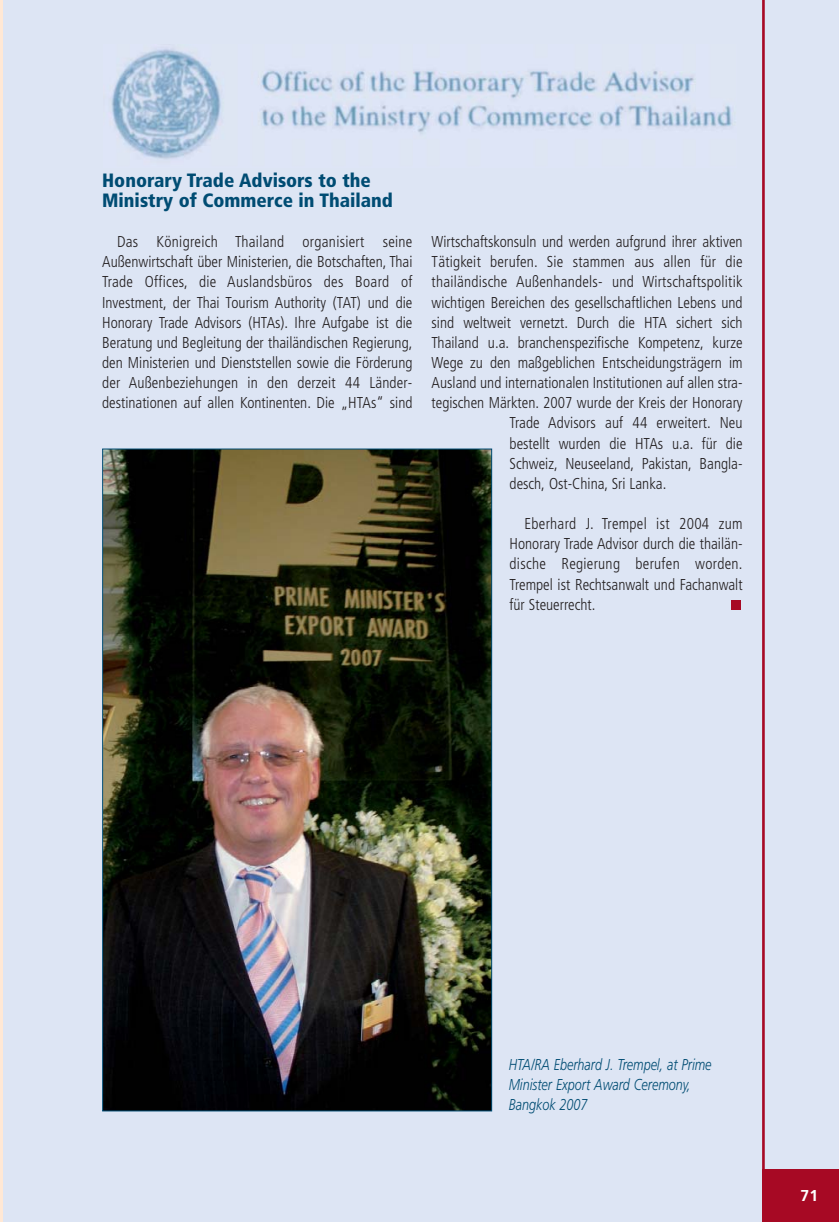
<style>
.page{position:relative;width:839px;height:1222px;background:#fff}
.page>*{position:absolute;margin:0;border:0;box-sizing:border-box;transform-origin:0 0}
.t1{font:900 condensed 19.25px/20.1px "Frutiger";color:#004c73}
.t2{font:300 condensed 15.75px/20.1px "Frutiger";color:#231f20;text-align:justify}
.t3{font:italic 300 15.75px/20.1px "Frutiger";color:#004c73;scale:.8 1}
.t4{font:700 15.75px "Frutiger";color:#fff}
</style>
<div class="page">
<div style="left:3px;top:0;width:835px;height:1221px;background:#dde5f4"></div>
<img style="left:111px;top:49px;width:621px;height:110px">
<hr style="left:0;top:0;width:3px;height:1221px;background:#ffe8d5">
<hr style="left:762px;top:0;width:2px;height:1221px;background:#a70924">
<div style="left:730px;top:599px;width:10px;height:10px;background:#a70924"></div>
<div style="left:762px;top:1169px;width:76px;height:52px;background:#a70924"></div>
<img style="left:104px;top:450px;width:386px;height:659px">
<p class="t1" style="left:102px;top:171px;width:292px">Honorary Trade Advisors to the<br>Ministry of Commerce in Thailand</p>
<p class="t2" style="left:102px;top:233px;width:312px;text-indent:15px">Das Königreich Thailand organisiert seine Außenwirtschaft über Ministerien, die Botschaften, Thai Trade Offices, die Auslandsbüros des Board of Investment, der Thai Tourism Authority (TAT) und die Honorary Trade Advisors (HTAs). Ihre Aufgabe ist die Beratung und Begleitung der thailändischen Regier ung, den Ministerien und Dienststellen sowie die Förderung der Außenbeziehungen in den derzeit 44 Län der - destinationen auf allen Kontinenten. Die „HTAs“ sind</p>
<p class="t2" style="left:431px;top:233px;width:312px">Wirtschaftskonsuln und werden aufgrund ihrer aktiven</p>
<p class="t2" style="left:431px;top:253px;width:312px">Tätigkeit berufen. Sie stammen aus allen für die</p>
<p class="t2" style="left:431px;top:273px;width:312px">thailändische Außenhandels- und Wirt schafts politik</p>
<p class="t2" style="left:431px;top:293px;width:312px">wichtigen Bereichen des gesellschaftlichen Lebens und</p>
<p class="t2" style="left:431px;top:313px;width:312px">sind weltweit vernetzt. Durch die HTA sichert sich</p>
<p class="t2" style="left:431px;top:333px;width:312px">Thailand u.a. branchenspezifische Kom pe tenz, kurze</p>
<p class="t2" style="left:431px;top:354px;width:312px">Wege zu den maßgeblichen Ent scheid ungsträgern im</p>
<p class="t2" style="left:431px;top:374px;width:312px">Ausland und internationalen Institu tionen auf allen stra-</p>
<p class="t2" style="left:431px;top:394px;width:312px">tegischen Märkten. 2007 wurde der Kreis der Honorary</p>
<p class="t2" style="left:509px;top:414px;width:234px">Trade Advisors auf 44 erweitert. Neu</p>
<p class="t2" style="left:509px;top:434px;width:234px">bestellt wurden die HTAs u.a. für die</p>
<p class="t2" style="left:509px;top:454px;width:234px">Schweiz, Neuseeland, Pakistan, Bangla -</p>
<p class="t2" style="left:509px;top:474px;width:158px">desch, Ost-China, Sri Lanka.</p>
<p class="t2" style="left:509px;top:515px;width:234px;text-indent:15px">Eberhard J. Trempel ist 2004 zum Honorary Trade Advisor durch die thailän&shy;dische Regierung berufen worden.<br>Trempel ist Rechtsanwalt und Fach anwalt für Steuerrecht.</p>
<p class="t3" style="left:508px;top:1055px;width:255px">HTA/RA Eberhard J. Trempel, at Prime<br>Minister Export Award Ceremony,<br>Bangkok 2007</p>
<p class="t4" style="left:800px;top:1188px;width:19px">71</p>
</div>
